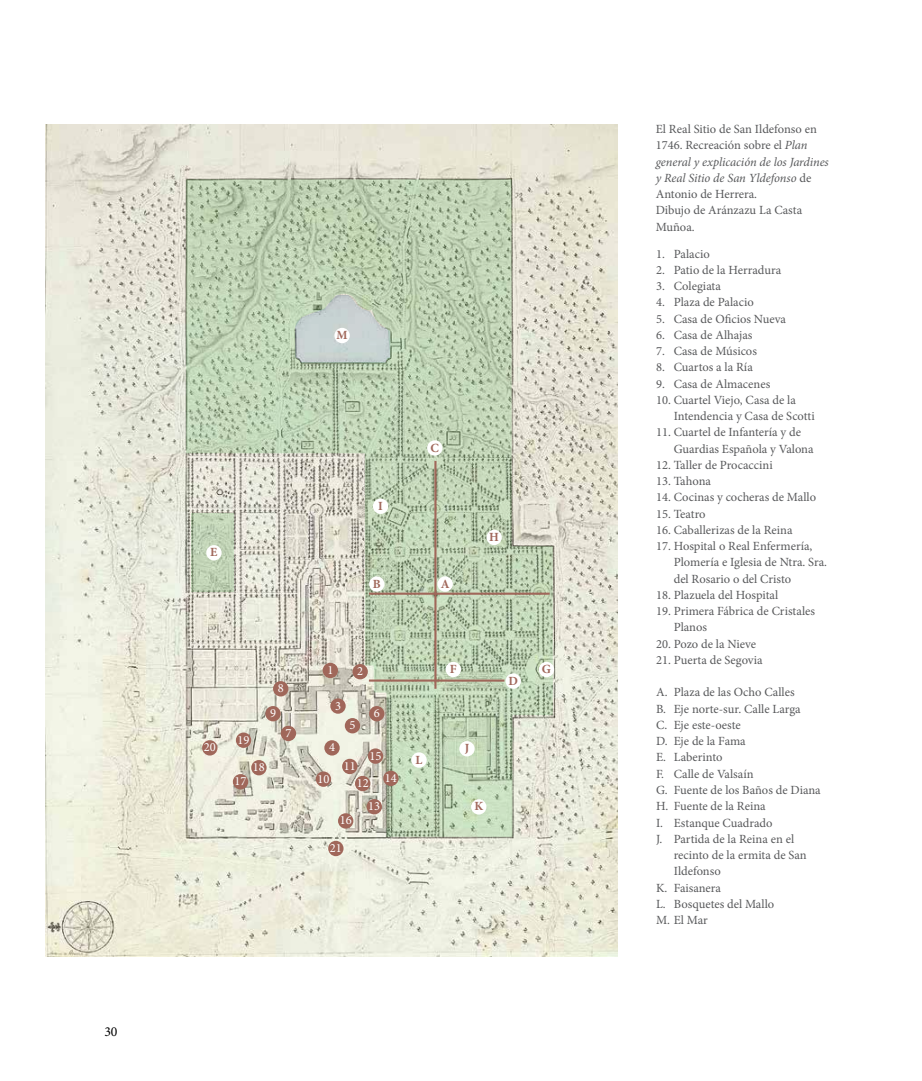
<style>
.page{position:relative;width:922px;height:1081px;background:#fff}
.page>*{position:absolute;margin:0;border:0;box-sizing:border-box;transform-origin:0 0}
.t1{font:13.75px "Minion Pro";color:#000}
.t2{font:12.5px/16.2px "Minion Pro";color:#58595b}
.t3{font:12.5px "Minion Pro";color:#fff}
.t4{font:700 12.5px "Minion Pro";color:#a0675a}
.s1{font-style:italic}
</style>
<div class="page">
<img style="left:45px;top:124px;width:572px;height:833px">
<svg style="left:185px;top:178px;width:369px;height:660px;background:#c6d0b9"></svg>
<svg style="left:191px;top:513px;width:42px;height:78px;background:#bdcfb2"></svg>
<svg style="left:294px;top:294px;width:97px;height:70px;background:#c1cec5"></svg>
<div style="left:322px;top:663px;width:16px;height:15px;background:#a0675a;border-radius:50%"></div>
<div style="left:352px;top:664px;width:16px;height:15px;background:#a0675a;border-radius:50%"></div>
<div style="left:330px;top:698px;width:15px;height:16px;background:#a0675a;border-radius:50%"></div>
<div style="left:324px;top:740px;width:15px;height:15px;background:#a0675a;border-radius:50%"></div>
<div style="left:345px;top:718px;width:15px;height:15px;background:#a0675a;border-radius:50%"></div>
<div style="left:369px;top:706px;width:15px;height:15px;background:#a0675a;border-radius:50%"></div>
<div style="left:273px;top:681px;width:15px;height:15px;background:#a0675a;border-radius:50%"></div>
<div style="left:265px;top:706px;width:16px;height:15px;background:#a0675a;border-radius:50%"></div>
<div style="left:316px;top:771px;width:15px;height:16px;background:#a0675a;border-radius:50%"></div>
<div style="left:342px;top:759px;width:15px;height:15px;background:#a0675a;border-radius:50%"></div>
<div style="left:355px;top:776px;width:15px;height:15px;background:#a0675a;border-radius:50%"></div>
<div style="left:368px;top:748px;width:15px;height:16px;background:#a0675a;border-radius:50%"></div>
<div style="left:383px;top:770px;width:15px;height:16px;background:#a0675a;border-radius:50%"></div>
<div style="left:366px;top:799px;width:16px;height:15px;background:#a0675a;border-radius:50%"></div>
<div style="left:338px;top:813px;width:15px;height:15px;background:#a0675a;border-radius:50%"></div>
<div style="left:281px;top:726px;width:15px;height:15px;background:#a0675a;border-radius:50%"></div>
<div style="left:233px;top:774px;width:15px;height:15px;background:#a0675a;border-radius:50%"></div>
<div style="left:251px;top:760px;width:15px;height:15px;background:#a0675a;border-radius:50%"></div>
<div style="left:236px;top:732px;width:15px;height:16px;background:#a0675a;border-radius:50%"></div>
<div style="left:202px;top:740px;width:15px;height:15px;background:#a0675a;border-radius:50%"></div>
<div style="left:328px;top:841px;width:15px;height:15px;background:#a0675a;border-radius:50%"></div>
<div style="left:437px;top:576px;width:15px;height:16px;background:#fff;border-radius:50%"></div>
<div style="left:445px;top:662px;width:16px;height:15px;background:#fff;border-radius:50%"></div>
<div style="left:459px;top:741px;width:15px;height:15px;background:#fff;border-radius:50%"></div>
<div style="left:471px;top:799px;width:15px;height:15px;background:#fff;border-radius:50%"></div>
<div style="left:411px;top:752px;width:15px;height:16px;background:#fff;border-radius:50%"></div>
<div style="left:369px;top:576px;width:15px;height:16px;background:#fff;border-radius:50%"></div>
<div style="left:206px;top:545px;width:15px;height:15px;background:#fff;border-radius:50%"></div>
<div style="left:505px;top:673px;width:16px;height:16px;background:#fff;border-radius:50%"></div>
<div style="left:486px;top:530px;width:15px;height:15px;background:#fff;border-radius:50%"></div>
<div style="left:538px;top:662px;width:16px;height:15px;background:#fff;border-radius:50%"></div>
<div style="left:427px;top:440px;width:15px;height:16px;background:#fff;border-radius:50%"></div>
<div style="left:334px;top:328px;width:16px;height:15px;background:#fff;border-radius:50%"></div>
<div style="left:373px;top:498px;width:15px;height:16px;background:#fff;border-radius:50%"></div>
<hr style="left:369px;top:592px;width:180px;height:3px;background:#a0675a">
<hr style="left:369px;top:679px;width:135px;height:2px;background:#a0675a">
<hr style="left:434px;top:461px;width:2px;height:228px;background:#a0675a">
<p class="t1" style="left:104px;top:1022px;width:15px">30</p>
<p class="t4" style="left:336px;top:326px;width:13px">M</p>
<p class="t4" style="left:210px;top:543px;width:9px">E</p>
<p class="t4" style="left:378px;top:497px;width:6px">I</p>
<p class="t4" style="left:373px;top:575px;width:9px">B</p>
<p class="t4" style="left:430px;top:439px;width:10px">C</p>
<p class="t4" style="left:440px;top:575px;width:10px">A</p>
<p class="t4" style="left:489px;top:528px;width:11px">H</p>
<p class="t3" style="left:204px;top:739px;width:14px">20</p>
<p class="t3" style="left:278px;top:680px;width:8px">8</p>
<p class="t3" style="left:237px;top:731px;width:14px">19</p>
<p class="t3" style="left:270px;top:705px;width:8px">9</p>
<p class="t3" style="left:234px;top:773px;width:14px">17</p>
<p class="t3" style="left:253px;top:759px;width:14px">18</p>
<p class="t3" style="left:285px;top:724px;width:8px">7</p>
<p class="t3" style="left:327px;top:661px;width:7px">1</p>
<p class="t3" style="left:357px;top:663px;width:7px">2</p>
<p class="t3" style="left:335px;top:697px;width:7px">3</p>
<p class="t3" style="left:329px;top:739px;width:7px">4</p>
<p class="t3" style="left:349px;top:717px;width:7px">5</p>
<p class="t3" style="left:344px;top:757px;width:13px">11</p>
<p class="t3" style="left:373px;top:705px;width:7px">6</p>
<p class="t3" style="left:369px;top:747px;width:13px">15</p>
<p class="t3" style="left:317px;top:770px;width:14px">10</p>
<p class="t3" style="left:356px;top:775px;width:14px">12</p>
<p class="t3" style="left:385px;top:769px;width:14px">14</p>
<p class="t3" style="left:339px;top:812px;width:13px">16</p>
<p class="t3" style="left:368px;top:798px;width:13px">13</p>
<p class="t3" style="left:330px;top:839px;width:13px">21</p>
<p class="t4" style="left:415px;top:751px;width:8px">L</p>
<p class="t4" style="left:449px;top:660px;width:8px">F</p>
<p class="t4" style="left:464px;top:739px;width:6px">J</p>
<p class="t4" style="left:474px;top:797px;width:10px">K</p>
<p class="t4" style="left:508px;top:672px;width:11px">D</p>
<p class="t4" style="left:541px;top:660px;width:11px">G</p>
<p class="t2" style="left:655px;top:121px;width:174px">El Real Sitio de San Ildefonso en<br>1746. Recreación sobre el <span class="s1">Plan general y explicación de los Jardines y Real Sitio de San Yldefonso</span> de<br>Antonio de Herrera.<br>Dibujo de Aránzazu La Casta<br>Muñoa.</p>
<p class="t2" style="left:656px;top:245px;width:55px">1. Palacio</p>
<p class="t2" style="left:656px;top:262px;width:127px">2. Patio de la Herradura</p>
<p class="t2" style="left:656px;top:278px;width:66px">3. Colegiata</p>
<p class="t2" style="left:656px;top:294px;width:99px">4. Plaza de Palacio</p>
<p class="t2" style="left:656px;top:310px;width:131px">5. Casa de Oficios Nueva</p>
<p class="t2" style="left:656px;top:327px;width:98px">6. Casa de Alhajas</p>
<p class="t2" style="left:656px;top:343px;width:102px">7. Casa de Músicos</p>
<p class="t2" style="left:656px;top:359px;width:98px">8. Cuartos a la Ría</p>
<p class="t2" style="left:656px;top:375px;width:116px">9. Casa de Almacenes</p>
<p class="t2" style="left:673px;top:392px;width:142px;text-indent:-18px">10. Cuartel Viejo, Casa de la<br>Intendencia y Casa de Scotti</p>
<p class="t2" style="left:673px;top:424px;width:141px;text-indent:-18px">11. Cuartel de Infantería y de<br>Guardias Española y Valona</p>
<p class="t2" style="left:656px;top:457px;width:118px">12. Taller de Procaccini</p>
<p class="t2" style="left:656px;top:473px;width:56px">13. Tahona</p>
<p class="t2" style="left:656px;top:489px;width:162px">14. Cocinas y cocheras de Mallo</p>
<p class="t2" style="left:656px;top:505px;width:51px">15. Teatro</p>
<p class="t2" style="left:656px;top:522px;width:138px">16. Caballerizas de la Reina</p>
<p class="t2" style="left:673px;top:538px;width:155px;text-indent:-18px">17. Hospital o Real Enfermería,<br>Plomería e Iglesia de Ntra. Sra. del Rosario o del Cristo</p>
<p class="t2" style="left:656px;top:587px;width:124px">18. Plazuela del Hospital</p>
<p class="t2" style="left:673px;top:603px;width:143px;text-indent:-18px">19. Primera Fábrica de Cristales<br>Planos</p>
<p class="t2" style="left:656px;top:635px;width:102px">20. Pozo de la Nieve</p>
<p class="t2" style="left:656px;top:652px;width:108px">21. Puerta de Segovia</p>
<p class="t2" style="left:656px;top:684px;width:166px">A. Plaza de las Ocho Calles<br>B. Eje norte-sur. Calle Larga<br>C. Eje este-oeste<br>D. Eje de la Fama<br>E. Laberinto<br>F. Calle de Valsaín<br>G. Fuente de los Baños de Diana<br>H. Fuente de la Reina<br>I. Estanque Cuadrado<br>J. Partida de la Reina en el</p>
<p class="t2" style="left:673px;top:847px;width:134px">recinto de la ermita de San</p>
<p class="t2" style="left:673px;top:863px;width:48px">Ildefonso</p>
<p class="t2" style="left:656px;top:879px;width:67px">K. Faisanera</p>
<p class="t2" style="left:656px;top:895px;width:120px">L. Bosquetes del Mallo</p>
<p class="t2" style="left:656px;top:912px;width:53px">M. El Mar</p>
</div>
